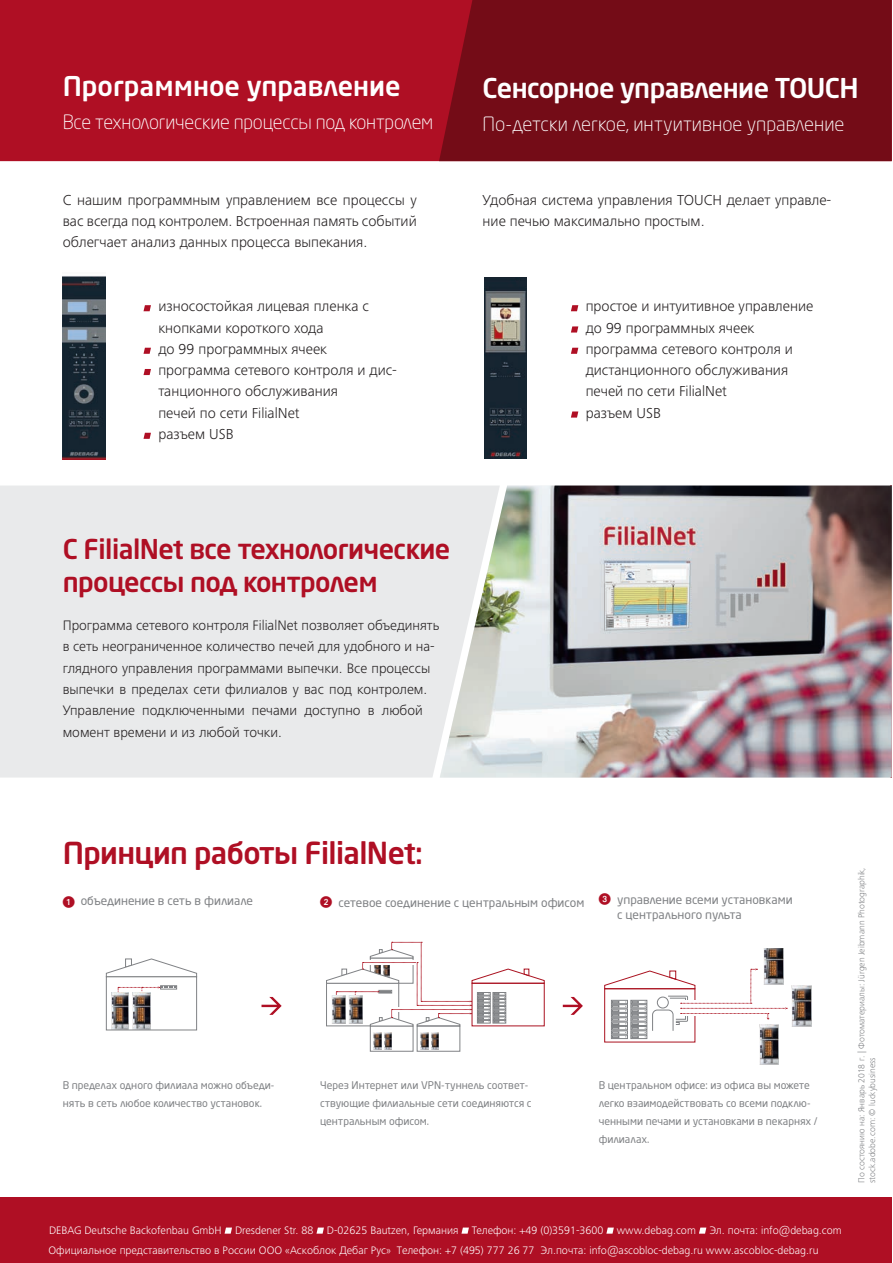
<style>
.page{position:relative;width:893px;height:1263px;background:#fff}
.page>*{position:absolute;margin:0;border:0;box-sizing:border-box;transform-origin:0 0}
.t1{font:500 30px "Neo Sans W1 G";letter-spacing:-.02em;color:#af0f24}
.t2{font:500 27px/33px "Neo Sans W1 G";letter-spacing:-.02em;color:#af0f24}
.t3{font:500 27px "Neo Sans W1 G";letter-spacing:-.02em;color:#fff}
.t4{font:500 27px "Neo Sans W1 G";color:#fff}
.t5{font:300 19.5px "Neo Sans W1 G";letter-spacing:-.01em;color:#fff}
.t6{font:300 15px/21.3px "Frutiger Next LTW1 G";color:#231f20}
.t7{font:300 14.25px/21.3px "Frutiger Next LTW1 G";color:#231f20}
.t8{font:12px/15px "Neo Sans W1 G";color:#808285}
.t9{font:300 11.25px/20.5px "Frutiger Next LTW1 G";color:#fff}
.t10{font:10.5px/18px "Neo Sans W1 G";color:#808285}
.t11{font:300 9px/10.8px "Frutiger Next LTW1 G";color:#808285}
.s1{font-family:"European Pi One";color:#af0f24}
</style>
<div class="page">
<div style="left:0;top:485px;width:440px;height:292px;background:#e9eaeb"></div>
<div style="left:0;top:1198px;width:892px;height:65px;background:#af0f24"></div>
<div style="left:0;top:0;width:439px;height:161px;background:#af0f24"></div>
<img style="left:440px;top:485px;width:452px;height:292px">
<img style="left:485px;top:277px;width:42px;height:181px">
<img style="left:63px;top:276px;width:42px;height:183px">
<div style="left:439px;top:0;width:453px;height:161px;background:#740c17"></div>
<svg style="left:571px;top:305px;width:7px;height:6px"></svg>
<svg style="left:571px;top:326px;width:7px;height:6px"></svg>
<svg style="left:571px;top:348px;width:7px;height:6px"></svg>
<svg style="left:571px;top:411px;width:7px;height:7px"></svg>
<svg style="left:144px;top:305px;width:7px;height:6px"></svg>
<svg style="left:144px;top:348px;width:7px;height:6px"></svg>
<svg style="left:144px;top:369px;width:7px;height:6px"></svg>
<svg style="left:144px;top:433px;width:7px;height:6px"></svg>
<div style="left:370px;top:1026px;width:43px;height:25px;border:1px solid #808285"></div>
<div style="left:417px;top:1026px;width:43px;height:25px;border:1px solid #808285"></div>
<svg style="left:326px;top:942px;width:219px;height:84px"></svg>
<img style="left:330px;top:995px;width:15px;height:28px">
<img style="left:347px;top:995px;width:15px;height:28px">
<img style="left:373px;top:1033px;width:8px;height:16px">
<img style="left:384px;top:1033px;width:8px;height:16px">
<img style="left:420px;top:1033px;width:8px;height:16px">
<img style="left:431px;top:1033px;width:8px;height:16px">
<div style="left:611px;top:1035px;width:17px;height:4px;border:1px solid #808285"></div>
<div style="left:631px;top:1035px;width:16px;height:4px;border:1px solid #808285"></div>
<svg style="left:604px;top:968px;width:183px;height:70px"></svg>
<img style="left:762px;top:948px;width:21px;height:37px">
<img style="left:791px;top:986px;width:20px;height:40px">
<img style="left:758px;top:1024px;width:21px;height:41px">
<div style="left:106px;top:976px;width:91px;height:54px;border:1px solid #808285"></div>
<svg style="left:106px;top:958px;width:91px;height:19px"></svg>
<div style="left:160px;top:985px;width:17px;height:4px;border:1px solid #808285"></div>
<svg style="left:118px;top:986px;width:58px;height:7px"></svg>
<img style="left:110px;top:992px;width:19px;height:37px">
<img style="left:131px;top:992px;width:19px;height:37px">
<svg style="left:563px;top:997px;width:20px;height:18px"></svg>
<svg style="left:261px;top:997px;width:21px;height:18px"></svg>
<svg style="left:225px;top:1227px;width:7px;height:7px"></svg>
<svg style="left:316px;top:1227px;width:8px;height:7px"></svg>
<svg style="left:461px;top:1227px;width:8px;height:7px"></svg>
<svg style="left:606px;top:1227px;width:8px;height:7px"></svg>
<svg style="left:699px;top:1227px;width:7px;height:7px"></svg>
<h2 class="t4" style="left:63px;top:69px;width:339px">Программное управление</h2>
<h3 class="t5" style="left:63px;top:110px;width:372px">Все технологические процессы под контролем</h3>
<h2 class="t3" style="left:483px;top:71px;width:378px">Сенсорное управление TOUCH</h2>
<h3 class="t5" style="left:483px;top:112px;width:363px">По-детски легкое, интуитивное управление</h3>
<p class="t6" style="left:63px;top:189px;width:356px;text-align:justify">С нашим программным управлением все процессы у вас всегда под контролем. Встроенная память событий облегчает анализ данных процесса выпекания.</p>
<p class="t6" style="left:483px;top:189px;width:350px">Удобная система управления TOUCH делает управле&shy;ние печью максимально простым.</p>
<p class="t6" style="left:158px;top:296px;width:240px">износостойкая лицевая пленка с кнопками короткого хода<br>до 99 программных ячеек программа сетевого контроля и дис&shy;танционного обслуживания<br>печей по сети FilialNet<br>разъем USB</p>
<h2 class="t2" style="left:63px;top:532px;width:389px">С FilialNet все технологические процессы под контролем</h2>
<p class="t7" style="left:63px;top:615px;width:378px">Программа сетевого контроля FilialNet позволяет объединять в сеть неограниченное количество печей для удобного и на&shy;глядного управления программами выпечки. Все процессы выпечки в пределах сети филиалов у вас под контролем.<br>Управление подключенными печами доступно в любой момент времени и из любой точки.</p>
<p class="t6" style="left:586px;top:296px;width:229px">простое и интуитивное управление до 99 программных ячеек программа сетевого контроля и дистанционного обслуживания печей по сети FilialNet<br>разъем USB</p>
<h1 class="t1" style="left:63px;top:834px;width:362px">Принцип работы FilialNet:</h1>
<p class="t8" style="left:63px;top:893px;width:192px"><span class="s1">1</span> объединение в сеть в филиале</p>
<p class="t8" style="left:617px;top:892px;width:177px;text-indent:-18px"><span class="s1">3</span> управление всеми установками с центрального пульта</p>
<p class="t8" style="left:320px;top:894px;width:266px"><span class="s1">2</span> сетевое соединение с центральным офисом</p>
<p class="t10" style="left:63px;top:1076px;width:213px">В пределах одного филиала можно объеди&shy;нять в сеть любое количество установок.</p>
<p class="t10" style="left:320px;top:1076px;width:213px">Через Интернет или VPN-туннель соответ&shy;ствующие филиальные сети соединяются с центральным офисом.</p>
<p class="t10" style="left:599px;top:1076px;width:220px">В центральном офисе: из офиса вы можете легко взаимодействовать со всеми подклю&shy;ченными печами и установками в пекарнях / филиалах.</p>
<p class="t11" style="left:856px;top:1183px;width:317px;rotate:-90deg">По состоянию на: Январь 2018 г. | Фотоматериалы: Jürgen Jeibmann Photographik, stock.adobe.com: © luckybusiness</p>
<p class="t9" style="left:48px;top:1219px;width:795px">DEBAG Deutsche Backofenbau GmbH Dresdener Str. 88 D-02625 Bautzen, Германия Телефон: +49 (0)3591-3600 www.debag.com Эл. почта: info@debag.com<br>Официальное представительство в России ООО «Аскоблок Дебаг Рус» Телефон: +7 (495) 777 26 77 Эл.почта: info@ascobloc-debag.ru www.ascobloc-debag.ru</p>
</div>
